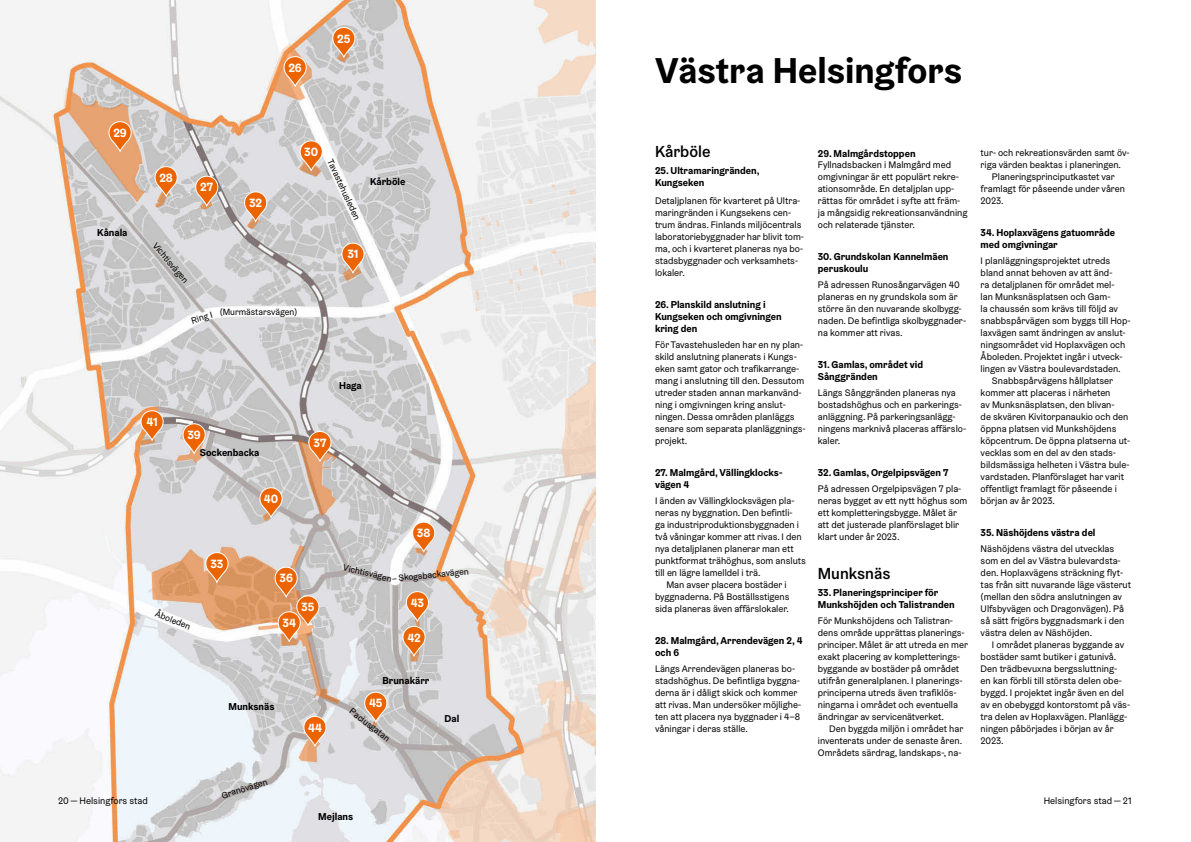
<style>
.page{position:relative;width:1191px;height:842px;background:#fff}
.page>*{position:absolute;margin:0;border:0;box-sizing:border-box;transform-origin:0 0}
.H_Otsikko_36pt{font:700 36px "Helsinki Grotesk";color:#000}
.H1_Otsikko_16{font:500 16px "Helsinki Grotesk";color:#000}
.t1{font:700 12px "Helsinki Grotesk";color:#fff}
.P_Väliotsikko_10pt_b{font:700 10px/12px "Helsinki Grotesk";color:#000}
.P_Leipis_9_5pt{font:9.5px/12px "Helsinki Grotesk";color:#000}
.P_leipis_9_5pt_sisen{font:9.5px/12px "Helsinki Grotesk";color:#000}
.t2{font:9px "Helsinki Grotesk";color:#000}
</style>
<div class="page">
<img style="left:0;top:0;width:595px;height:842px">
<svg style="left:330px;top:27px;width:27px;height:32px"></svg>
<svg style="left:281px;top:56px;width:27px;height:32px"></svg>
<svg style="left:297px;top:140px;width:27px;height:33px"></svg>
<svg style="left:242px;top:191px;width:27px;height:33px"></svg>
<svg style="left:193px;top:175px;width:27px;height:33px"></svg>
<svg style="left:152px;top:166px;width:27px;height:32px"></svg>
<svg style="left:106px;top:121px;width:27px;height:32px"></svg>
<svg style="left:339px;top:242px;width:27px;height:33px"></svg>
<svg style="left:138px;top:410px;width:27px;height:32px"></svg>
<svg style="left:180px;top:423px;width:27px;height:32px"></svg>
<svg style="left:306px;top:430px;width:27px;height:33px"></svg>
<svg style="left:257px;top:487px;width:27px;height:32px"></svg>
<svg style="left:203px;top:552px;width:27px;height:32px"></svg>
<svg style="left:410px;top:521px;width:27px;height:33px"></svg>
<svg style="left:272px;top:566px;width:49px;height:77px"></svg>
<svg style="left:400px;top:591px;width:31px;height:67px"></svg>
<svg style="left:362px;top:691px;width:27px;height:33px"></svg>
<svg style="left:301px;top:715px;width:27px;height:33px"></svg>
<p class="t1" style="left:113px;top:125px;width:15px">29</p>
<p class="P_Väliotsikko_10pt_b" style="left:97px;top:227px;width:32px">Kånala</p>
<p class="t1" style="left:288px;top:60px;width:15px">26</p>
<p class="t1" style="left:337px;top:31px;width:15px">25</p>
<p class="t1" style="left:159px;top:170px;width:15px">28</p>
<p class="t1" style="left:200px;top:180px;width:14px">27</p>
<p class="t2" style="left:159px;top:240px;width:51px;rotate:50deg">Vichtisvägen</p>
<p class="t1" style="left:249px;top:195px;width:14px">32</p>
<p class="t1" style="left:304px;top:144px;width:15px">30</p>
<p class="t2" style="left:335px;top:157px;width:67px;rotate:65deg">Tavastehusleden</p>
<p class="t1" style="left:347px;top:247px;width:13px">31</p>
<p class="t2" style="left:190px;top:315px;width:23px;rotate:-17deg">Ring I</p>
<p class="t2" style="left:220px;top:306px;width:79px">(Murmästarsvägen)</p>
<p class="P_Väliotsikko_10pt_b" style="left:370px;top:176px;width:37px">Kårböle</p>
<p class="t1" style="left:146px;top:414px;width:13px">41</p>
<p class="t1" style="left:187px;top:427px;width:15px">39</p>
<p class="P_Väliotsikko_10pt_b" style="left:200px;top:446px;width:61px">Sockenbacka</p>
<p class="P_Väliotsikko_10pt_b" style="left:339px;top:380px;width:24px">Haga</p>
<p class="t1" style="left:313px;top:435px;width:14px">37</p>
<p class="t2" style="left:158px;top:608px;width:39px;rotate:22deg">Åboleden</p>
<p class="t1" style="left:210px;top:556px;width:15px">33</p>
<p class="t1" style="left:264px;top:491px;width:16px">40</p>
<p class="t1" style="left:279px;top:571px;width:15px">36</p>
<p class="t1" style="left:301px;top:599px;width:15px">35</p>
<p class="t1" style="left:282px;top:615px;width:15px">34</p>
<p class="P_Väliotsikko_10pt_b" style="left:228px;top:700px;width:47px">Munksnäs</p>
<p class="t1" style="left:308px;top:720px;width:15px">44</p>
<p class="t1" style="left:417px;top:525px;width:15px">38</p>
<p class="t2" style="left:344px;top:562px;width:51px;rotate:13deg">Vichtisvägen</p>
<p class="t2" style="left:392px;top:572px;width:79px;rotate:-5deg">– Skogsbackavägen</p>
<p class="t1" style="left:411px;top:595px;width:15px">43</p>
<p class="t1" style="left:407px;top:630px;width:15px">42</p>
<p class="P_Väliotsikko_10pt_b" style="left:382px;top:674px;width:48px">Brunakärr</p>
<p class="t1" style="left:369px;top:696px;width:15px">45</p>
<p class="t2" style="left:354px;top:705px;width:50px;rotate:38deg">Paciusgatan</p>
<p class="P_Väliotsikko_10pt_b" style="left:444px;top:712px;width:16px">Dal</p>
<p class="H_Otsikko_36pt" style="left:655px;top:47px;width:308px">Västra Helsingfors</p>
<h1 class="H1_Otsikko_16" style="left:655px;top:141px;width:57px">Kårböle</h1>
<p class="P_Väliotsikko_10pt_b" style="left:655px;top:164px;width:106px">25. Ultramaringränden,<br>Kungseken</p>
<p class="P_Leipis_9_5pt" style="left:655px;top:195px;width:150px">Detaljplanen för kvarteret på Ultra&shy;maringränden i Kungsekens cen&shy;trum ändras. Finlands miljöcentrals laboratoriebyggnader har blivit tom&shy;ma, och i kvarteret planeras nya bo&shy;stadsbyggnader och verksamhets&shy;lokaler.</p>
<p class="P_Väliotsikko_10pt_b" style="left:655px;top:298px;width:128px">26. Planskild anslutning i<br>Kungseken och omgivningen kring den</p>
<p class="P_Leipis_9_5pt" style="left:655px;top:339px;width:152px">För Tavastehusleden har en ny plan&shy;skild anslutning planerats i Kungs&shy;eken samt gator och trafikarrange&shy;mang i anslutning till den. Dessutom utreder staden annan markanvänd&shy;ning i omgivningen kring anslut&shy;ningen. Dessa områden planläggs senare som separata planläggnings&shy;projekt.</p>
<p class="P_Väliotsikko_10pt_b" style="left:655px;top:466px;width:128px">27. Malmgård, Vällingklocks&shy;vägen 4</p>
<p class="P_Leipis_9_5pt" style="left:655px;top:495px;width:152px">I änden av Vällingklocksvägen pla&shy;neras ny byggnation. Den befintli-<br>ga industriproduktionsbyggnaden i två våningar kommer att rivas. I den nya detaljplanen planerar man ett punktformat trähöghus, som ansluts till en lägre lamelldel i trä.</p>
<p class="P_leipis_9_5pt_sisen" style="left:655px;top:579px;width:136px;text-indent:11px">Man avser placera bostäder i byggnaderna. På Boställsstigens sida planeras även affärslokaler.</p>
<p class="P_Väliotsikko_10pt_b" style="left:655px;top:634px;width:149px">28. Malmgård, Arrendevägen 2, 4 och 6</p>
<p class="P_Leipis_9_5pt" style="left:655px;top:663px;width:148px">Längs Arrendevägen planeras bo&shy;stadshöghus. De befintliga byggna&shy;derna är i dåligt skick och kommer att rivas. Man undersöker möjlighe&shy;ten att placera nya byggnader i 4–8 våningar i deras ställe.</p>
<p class="P_Väliotsikko_10pt_b" style="left:818px;top:148px;width:99px">29. Malmgårdstoppen</p>
<p class="P_Leipis_9_5pt" style="left:818px;top:159px;width:151px">Fyllnadsbacken i Malmgård med omgivningar är ett populärt rekre&shy;ationsområde. En detaljplan upp&shy;rättas för området i syfte att främ&shy;ja mångsidig rekreationsanvändning och relaterade tjänster.</p>
<p class="P_Väliotsikko_10pt_b" style="left:818px;top:250px;width:132px">30. Grundskolan Kannelmäen peruskoulu</p>
<p class="P_Leipis_9_5pt" style="left:818px;top:279px;width:150px">På adressen Runosångarvägen 40 planeras en ny grundskola som är större än den nuvarande skolbygg&shy;naden. De befintliga skolbyggnader&shy;na kommer att rivas.</p>
<p class="P_Väliotsikko_10pt_b" style="left:818px;top:358px;width:107px">31. Gamlas, området vid<br>Sånggränden</p>
<p class="P_Leipis_9_5pt" style="left:818px;top:387px;width:150px">Längs Sånggränden planeras nya bostadshöghus och en parkerings&shy;anläggning. På parkeringsanlägg&shy;ningens marknivå placeras affärslo&shy;kaler.</p>
<p class="P_Väliotsikko_10pt_b" style="left:818px;top:466px;width:132px">32. Gamlas, Orgelpipsvägen 7</p>
<p class="P_Leipis_9_5pt" style="left:818px;top:483px;width:151px">På adressen Orgelpipsvägen 7 pla&shy;neras bygget av ett nytt höghus som ett kompletteringsbygge. Målet är att det justerade planförslaget blir klart under år 2023.</p>
<h1 class="H1_Otsikko_16" style="left:818px;top:563px;width:74px">Munksnäs</h1>
<p class="P_Väliotsikko_10pt_b" style="left:818px;top:586px;width:138px">33. Planeringsprinciper för<br>Munkshöjden och Talistranden</p>
<p class="P_Leipis_9_5pt" style="left:818px;top:615px;width:152px">För Munkshöjdens och Talistran&shy;dens område upprättas planerings&shy;principer. Målet är att utreda en mer exakt placering av kompletterings&shy;byggande av bostäder på området utifrån generalplanen. I planerings&shy;principerna utreds även trafiklös&shy;ningarna i området och eventuella ändringar av servicenätverket.</p>
<p class="P_leipis_9_5pt_sisen" style="left:818px;top:723px;width:147px;text-align:justify;text-indent:11px">Den byggda miljön i området har inventerats under de senaste åren.<br>Områdets särdrag, landskaps-, na-</p>
<p class="P_leipis_9_5pt_sisen" style="left:980px;top:147px;width:151px">tur- och rekreationsvärden samt öv&shy;riga värden beaktas i planeringen.</p>
<p class="P_leipis_9_5pt_sisen" style="left:980px;top:171px;width:146px;text-indent:11px">Planeringsprinciputkastet var framlagt för påseende under våren<br>2023.</p>
<p class="P_Väliotsikko_10pt_b" style="left:980px;top:226px;width:136px">34. Hoplaxvägens gatuområde med omgivningar</p>
<p class="P_Leipis_9_5pt" style="left:980px;top:255px;width:152px">I planläggningsprojektet utreds bland annat behoven av att änd-<br>ra detaljplanen för området mel-<br>lan Munksnäsplatsen och Gam-<br>la chaussén som krävs till följd av snabbspårvägen som byggs till Hop&shy;laxvägen samt ändringen av anslut&shy;ningsområdet vid Hoplaxvägen och Åboleden. Projektet ingår i utveck&shy;lingen av Västra boulevardstaden.</p>
<p class="P_leipis_9_5pt_sisen" style="left:980px;top:375px;width:151px;text-indent:11px">Snabbspårvägens hållplatser kommer att placeras i närheten<br>av Munksnäsplatsen, den blivan-<br>de skvären Kivitorpanaukio och den öppna platsen vid Munkshöjdens köpcentrum. De öppna platserna ut&shy;vecklas som en del av den stads&shy;bildsmässiga helheten i Västra bule&shy;vardstaden. Planförslaget har varit offentligt framlagt för påseende i början av år 2023.</p>
<p class="P_Väliotsikko_10pt_b" style="left:980px;top:526px;width:116px">35. Näshöjdens västra del</p>
<p class="P_Leipis_9_5pt" style="left:980px;top:543px;width:152px">Näshöjdens västra del utvecklas som en del av Västra bulevardsta&shy;den. Hoplaxvägens sträckning flyt&shy;tas från sitt nuvarande läge västerut (mellan den södra anslutningen av Ulfsbyvägen och Dragonvägen). På så sätt frigörs byggnadsmark i den västra delen av Näshöjden.</p>
<p class="P_leipis_9_5pt_sisen" style="left:980px;top:639px;width:151px;text-indent:11px">I området planeras byggande av bostäder samt butiker i gatunivå.<br>Den trädbevuxna bergssluttning-<br>en kan förbli till största delen obe&shy;byggd. I projektet ingår även en del av en obebyggd kontorstomt på väs&shy;tra delen av Hoplaxvägen. Planlägg&shy;ningen påbörjades i början av år<br>2023.</p>
<p class="t2" style="left:220px;top:790px;width:49px;rotate:-18deg">Granövägen</p>
<p class="P_leipis_9_5pt_sisen" style="left:58px;top:795px;width:91px">20 — Helsingfors stad</p>
<p class="P_leipis_9_5pt_sisen" style="left:1043px;top:795px;width:89px">Helsingfors stad — 21</p>
<p class="P_Väliotsikko_10pt_b" style="left:318px;top:810px;width:36px">Mejlans</p>
</div>
